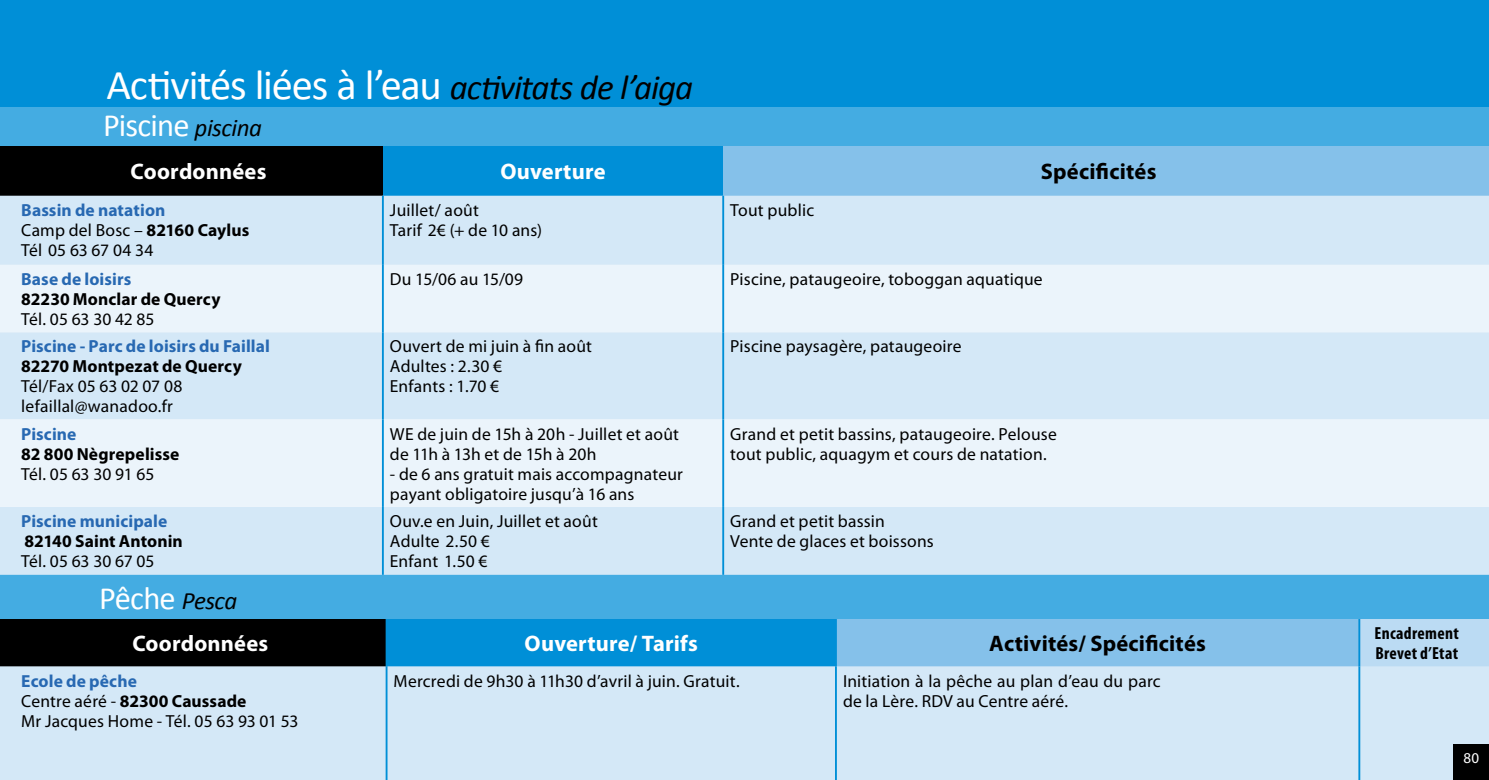
<style>
.page{position:relative;width:1489px;height:780px;background:#fff}
.page>*{position:absolute;margin:0;border:0;box-sizing:border-box;transform-origin:0 0}
.t1{font:42.5px "Calibri";letter-spacing:-.03em;color:#fff}
.t2{font:32.5px "Calibri";letter-spacing:-.025em;color:#fff}
.t3{font:700 22.5px "Myriad Pro";letter-spacing:.01em;color:#fff}
.t4{font:700 22.5px "Myriad Pro";letter-spacing:.01em;color:#000}
.t5{font:17.5px/20px "Myriad Pro";letter-spacing:.01em;color:#000}
.t6{font:700 17.5px "Myriad Pro";letter-spacing:.005em;color:#000}
.t7{font:700 17.5px "Myriad Pro";letter-spacing:.005em;color:#2869b2}
.t8{font:700 condensed 17.5px/20px "Myriad Pro";letter-spacing:.02em;color:#000}
.t9{font:15px "Myriad Pro";color:#fff}
.s1{font-style:italic;font-size:35px;color:#000}
.s2{font-style:italic;font-size:25px;color:#000}
.s3{font-weight:700;color:#2869b2}
.s4{font-weight:700}
</style>
<div class="page">
<div style="left:0;top:101px;width:1488px;height:60px;background:#44ace2"></div>
<div style="left:0;top:573px;width:1488px;height:60px;background:#44ace2"></div>
<div style="left:0;top:146px;width:383px;height:50px;background:#000"></div>
<div style="left:383px;top:146px;width:340px;height:50px;background:#008fd7"></div>
<div style="left:723px;top:146px;width:765px;height:50px;background:#85c1ea"></div>
<div style="left:0;top:196px;width:1488px;height:378px;background:#d4e8f7"></div>
<svg style="left:0;top:265px;width:1488px;height:242px;fill:#ebf4fb"></svg>
<hr style="left:382px;top:196px;width:2px;height:69px;background:#008fd7">
<hr style="left:722px;top:196px;width:2px;height:69px;background:#008fd7">
<hr style="left:382px;top:265px;width:2px;height:67px;background:#008fd7">
<hr style="left:722px;top:265px;width:2px;height:67px;background:#008fd7">
<hr style="left:382px;top:332px;width:2px;height:87px;background:#008fd7">
<hr style="left:722px;top:332px;width:2px;height:87px;background:#008fd7">
<hr style="left:382px;top:419px;width:2px;height:88px;background:#008fd7">
<hr style="left:722px;top:419px;width:2px;height:88px;background:#008fd7">
<hr style="left:382px;top:507px;width:2px;height:67px;background:#008fd7">
<hr style="left:722px;top:507px;width:2px;height:67px;background:#008fd7">
<div style="left:0;top:619px;width:386px;height:47px;background:#000"></div>
<div style="left:386px;top:619px;width:449px;height:47px;background:#008fd7"></div>
<div style="left:835px;top:619px;width:524px;height:47px;background:#85c1ea"></div>
<div style="left:1359px;top:619px;width:129px;height:47px;background:#bbdbf3"></div>
<div style="left:0;top:666px;width:1488px;height:114px;background:#d4e8f7"></div>
<hr style="left:385px;top:666px;width:2px;height:114px;background:#008fd7">
<hr style="left:835px;top:666px;width:1px;height:114px;background:#008fd7">
<hr style="left:1358px;top:666px;width:2px;height:114px;background:#008fd7">
<hr style="left:385px;top:619px;width:2px;height:47px;background:#008fd7">
<hr style="left:835px;top:619px;width:1px;height:47px;background:#008fd7">
<hr style="left:1358px;top:619px;width:2px;height:47px;background:#008fd7">
<div style="left:0;top:0;width:1488px;height:106px;background:#008fd7"></div>
<div style="left:1453px;top:744px;width:35px;height:36px;background:#000"></div>
<h1 class="t1" style="left:106px;top:59px;width:588px">Activités liées à l’eau <span class="s1">activitats de l’aiga</span></h1>
<h2 class="t2" style="left:103px;top:105px;width:160px">Piscine <span class="s2">piscina</span></h2>
<p class="t3" style="left:130px;top:157px;width:137px">Coordonnées</p>
<p class="t3" style="left:500px;top:157px;width:107px">Ouverture</p>
<p class="t4" style="left:1040px;top:157px;width:117px">Spécificités</p>
<p class="t5" style="left:21px;top:200px;width:230px"><span class="s3">Bassin de natation<br></span>Camp del Bosc – <span class="s4">82160 Caylus<br></span>Tél 05 63 67 04 34</p>
<p class="t5" style="left:390px;top:200px;width:153px">Juillet/ août<br>Tarif 2€ (+ de 10 ans)</p>
<p class="t5" style="left:730px;top:200px;width:85px">Tout public</p>
<p class="t7" style="left:21px;top:268px;width:112px">Base de loisirs</p>
<p class="t6" style="left:21px;top:288px;width:201px">82230 Monclar de Quercy</p>
<p class="t5" style="left:21px;top:309px;width:135px">Tél. 05 63 30 42 85</p>
<p class="t5" style="left:390px;top:269px;width:135px">Du 15/06 au 15/09</p>
<p class="t5" style="left:730px;top:269px;width:314px">Piscine, pataugeoire, toboggan aquatique</p>
<p class="t7" style="left:21px;top:335px;width:250px">Piscine - Parc de loisirs du Faillal</p>
<p class="t6" style="left:21px;top:355px;width:222px">82270 Montpezat de Quercy</p>
<p class="t5" style="left:21px;top:376px;width:163px">Tél/Fax 05 63 02 07 08 lefaillal@wanadoo.fr</p>
<p class="t7" style="left:21px;top:422px;width:57px">Piscine</p>
<p class="t6" style="left:21px;top:442px;width:160px">82 800 Nègrepelisse</p>
<p class="t5" style="left:21px;top:463px;width:134px">Tél. 05 63 30 91 65</p>
<p class="t7" style="left:21px;top:510px;width:148px">Piscine municipale</p>
<p class="t6" style="left:25px;top:530px;width:160px">82140 Saint Antonin</p>
<p class="t5" style="left:21px;top:551px;width:135px">Tél. 05 63 30 67 05</p>
<p class="t5" style="left:390px;top:336px;width:204px">Ouvert de mi juin à fin août<br>Adultes : 2.30 €<br>Enfants : 1.70 €</p>
<p class="t5" style="left:730px;top:336px;width:233px">Piscine paysagère, pataugeoire</p>
<p class="t5" style="left:390px;top:423px;width:290px">WE de juin de 15h à 20h - Juillet et août de 11h à 13h et de 15h à 20h</p>
<p class="t5" style="left:390px;top:463px;width:294px">- de 6 ans gratuit mais accompagnateur payant obligatoire jusqu’à 16 ans</p>
<p class="t5" style="left:730px;top:423px;width:328px">Grand et petit bassins, pataugeoire. Pelouse tout public, aquagym et cours de natation.</p>
<p class="t5" style="left:390px;top:511px;width:209px">Ouv.e en Juin, Juillet et août<br>Adulte 2.50 €<br>Enfant 1.50 €</p>
<p class="t5" style="left:730px;top:511px;width:205px">Grand et petit bassin<br>Vente de glaces et boissons</p>
<h2 class="t2" style="left:99px;top:578px;width:140px">Pêche <span class="s2">Pesca</span></h2>
<p class="t3" style="left:132px;top:628px;width:137px">Coordonnées</p>
<p class="t3" style="left:524px;top:628px;width:175px">Ouverture/ Tarifs</p>
<p class="t4" style="left:989px;top:628px;width:218px">Activités/ Spécificités</p>
<p class="t8" style="left:1374px;top:623px;width:86px">Encadrement<br>Brevet d’Etat</p>
<p class="t5" style="left:21px;top:670px;width:279px"><span class="s3">Ecole de pêche<br></span>Centre aéré - <span class="s4">82300 Caussade<br></span>Mr Jacques Home - Tél. 05 63 93 01 53</p>
<p class="t5" style="left:393px;top:670px;width:347px">Mercredi de 9h30 à 11h30 d’avril à juin. Gratuit.</p>
<p class="t5" style="left:843px;top:670px;width:319px">Initiation à la pêche au plan d’eau du parc de la Lère. RDV au Centre aéré.</p>
<p class="t9" style="left:1463px;top:748px;width:17px">80</p>
</div>
